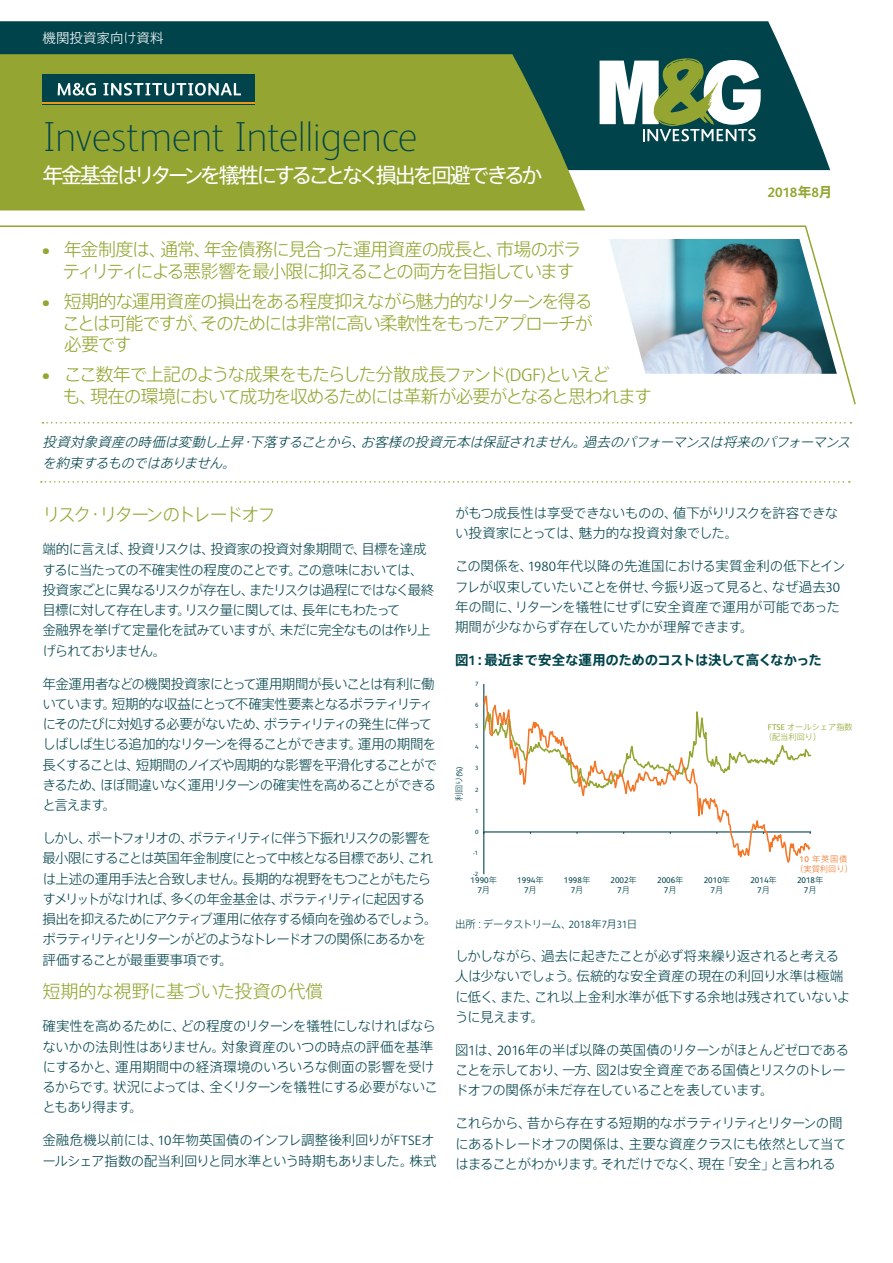
<style>
.page{position:relative;width:893px;height:1263px;background:#fff}
.page>*{position:absolute;margin:0;border:0;box-sizing:border-box;transform-origin:0 0}
.t1{font:100 42px "FS Albert Pro";letter-spacing:-.015em;color:#00434b}
.t2{font:21px "Axis Pro N";letter-spacing:-.145em;color:#fff}
.t3{font:300 18px/21.6px "Axis Pro N";letter-spacing:-.09em;color:#94a531}
.t4{font:300 18px "Axis Pro N";letter-spacing:-.03em;color:#94a531}
.t5{font:300 18px "Axis Pro N";letter-spacing:-.12em;color:#94a531}
.t6{font:300 13.5px/20.2px "Axis Pro N";letter-spacing:-.06em;color:#00434b}
.t7{font:300 13.5px/20.2px "Axis Pro N";letter-spacing:-.035em;color:#00434b}
.t8{font:300 13.5px/20.2px "Axis Pro N";letter-spacing:-.085em;color:#00434b}
.t9{font:300 13.5px/20.2px "Axis Pro N";letter-spacing:-.08em;color:#00434b}
.t10{font:italic 300 13.5px/21px "Axis Pro N";color:#00434b}
.t11{font:300 13.5px/20.2px "Axis Pro N";letter-spacing:-.03em;color:#00434b}
.t12{font:700 13.5px "Axis Pro N";letter-spacing:-.025em;color:#00434b}
.t13{font:300 13.5px "Axis Pro N";color:#fff}
.t14{font:700 13.5px "FS Albert Pro";color:#94a531}
.t15{font:300 10.5px "Axis Pro N";letter-spacing:-.08em;color:#00434b}
.t16{font:8.25px/9.9px "FS Albert Pro";color:#00434b;text-align:center}
.t17{font:300 8.25px/9.9px "Axis Pro N";letter-spacing:-.005em;color:#94a531}
.t18{font:300 8.25px/9.9px "Axis Pro N";color:#f47525;text-align:center}
.t19{font:300 8.25px "Axis Pro N";color:#00434b}
.t20{font:6.15px "FS Albert Pro";color:#00434b}
.s1{font-family:"FS Albert Pro"}
.s2{font-family:"Axis Pro N"}
.s3{font-family:"FS Albert Pro";font-weight:400}
.s4{font-family:"Axis Pro N";font-weight:300}
</style>
<div class="page">
<svg style="left:0;top:225px;width:856px;height:180px"></svg>
<hr style="left:483px;top:684px;width:1px;height:190px;background:#00434b">
<svg style="left:483px;top:689px;width:329px;height:178px"></svg>
<svg style="left:0;top:21px;width:830px;height:149px;background:#1b565e"></svg>
<svg style="left:0;top:54px;width:585px;height:156px;background:#8b9f33"></svg>
<svg style="left:600px;top:58px;width:161px;height:83px"></svg>
<div style="left:43px;top:74px;width:212px;height:30px;background:#00434b"></div>
<hr style="left:43px;top:102px;width:212px;height:2px;background:#e99b17">
<svg style="left:58px;top:83px;width:183px;height:13px"></svg>
<svg style="left:43px;top:422px;width:808px;height:1px"></svg>
<svg style="left:41px;top:481px;width:809px;height:2px"></svg>
<img style="left:609px;top:239px;width:228px;height:135px">
<p class="t13" style="left:43px;top:31px;width:123px">機関投資家向け資料</p>
<h1 class="t1" style="left:43px;top:109px;width:377px">Investment Intelligence</h1>
<h2 class="t2" style="left:43px;top:165px;width:501px">年金基金はリターンを犠牲にすることなく損出を回避できるか</h2>
<h3 class="t3" style="left:63px;top:239px;width:520px;text-indent:-21px"><span class="s1">•</span> 年金制度は、通常、年金債務に見合った運用資産の成長と、市場のボラティリティによる悪影響を最小限に抑えることの両方を目指しています</h3>
<h3 class="t3" style="left:62px;top:290px;width:532px;text-align:justify;text-indent:-21px"><span class="s1">•</span> 短期的な運用資産の損出をある程度抑えながら魅力的なリターンを得ることは可能ですが、そのためには非常に高い柔軟性をもったアプローチが必要です</h3>
<h3 class="t3" style="left:63px;top:364px;width:591px;text-indent:-21px"><span class="s1">•</span> ここ数年で上記のような成果をもたらした分散成長ファンド<span class="s1">(DGF)</span>といえど<br>も、現在の環境において成功を収めるためには革新が必要がとなると思われます</h3>
<p class="t14" style="left:767px;top:183px;width:66px">2018<span class="s2">年</span>8<span class="s2">月</span></p>
<p class="t10" style="left:43px;top:431px;width:812px">投資対象資産の時価は変動し上昇・下落することから、お客様の投資元本は保証されません。過去のパフォーマンスは将来のパフォーマンスを約束するものではありません。</p>
<h3 class="t5" style="left:43px;top:505px;width:235px">リスク・リターンのトレードオフ</h3>
<p class="t6" style="left:43px;top:539px;width:393px">端的に言えば、投資リスクは、投資家の投資対象期間で、目標を達成するに当たっての不確実性の程度のことです。この意味においては、投資家ごとに異なるリスクが存在し、またリスクは過程にではなく最終目標に対して存在します。リスク量に関しては、長年にもわたって<br>金融界を挙げて定量化を試みていますが、未だに完全なものは作り上げられておりません。</p>
<p class="t9" style="left:43px;top:673px;width:396px">年金運用者などの機関投資家にとって運用期間が長いことは有利に働いています。短期的な収益にとって不確実性要素となるボラティリティにそのたびに対処する必要がないため、ボラティリティの発生に伴ってしばしば生じる追加的なリターンを得ることができます。運用の期間を長くすることは、短期間のノイズや周期的な影響を平滑化することができるため、ほぼ間違いなく運用リターンの確実性を高めることができると言えます。</p>
<p class="t8" style="left:43px;top:828px;width:397px">しかし、ポートフォリオの、ボラティリティに伴う下振れリスクの影響を最小限にすることは英国年金制度にとって中核となる目標であり、これは上述の運用手法と合致しません。長期的な視野をもつことがもたらすメリットがなければ、多くの年金基金は、ボラティリティに起因する損出を抑えるためにアクティブ運用に依存する傾向を強めるでしょう。ボラティリティとリターンがどのようなトレードオフの関係にあるかを評価することが最重要事項です。</p>
<h3 class="t4" style="left:43px;top:982px;width:282px">短期的な視野に基づいた投資の代償</h3>
<p class="t6" style="left:43px;top:1016px;width:397px">確実性を高めるために、どの程度のリターンを犠牲にしなければならないかの法則性はありません。対象資産のいつの時点の評価を基準にするかと、運用期間中の経済環境のいろいろな側面の影響を受けるからです。状況によっては、全くリターンを犠牲にする必要がないこともあり得ます。</p>
<p class="t11" style="left:43px;top:1130px;width:396px">金融危機以前には、<span class="s1">10</span>年物英国債のインフレ調整後利回りが<span class="s1">FTSE</span>オールシェア指数の配当利回りと同水準という時期もありました。株式</p>
<p class="t7" style="left:455px;top:503px;width:385px">がもつ成長性は享受できないものの、値下がりリスクを許容できない投資家にとっては、魅力的な投資対象でした。</p>
<p class="t7" style="left:455px;top:556px;width:392px">この関係を、<span class="s1">1980</span>年代以降の先進国における実質金利の低下とインフレが収束していたいことを併せ、今振り返って見ると、なぜ過去<span class="s1">30</span>年の間に、リターンを犠牲にせずに安全資産で運用が可能であった期間が少なからず存在していたかが理解できます。</p>
<p class="t12" style="left:455px;top:653px;width:369px">図<span class="s1">1</span>：最近まで安全な運用のためのコストは決して高くなかった</p>
<p class="t20" style="left:475px;top:679px;width:5px">7</p>
<p class="t19" style="left:455px;top:801px;width:36px;rotate:-90deg">利回り<span class="s3">(%)</span></p>
<p class="t20" style="left:475px;top:700px;width:5px">6</p>
<p class="t20" style="left:475px;top:722px;width:5px">5</p>
<p class="t20" style="left:475px;top:743px;width:5px">4</p>
<p class="t20" style="left:475px;top:764px;width:5px">3</p>
<p class="t20" style="left:475px;top:785px;width:5px">2</p>
<p class="t20" style="left:475px;top:806px;width:5px">1</p>
<p class="t20" style="left:475px;top:827px;width:5px">0</p>
<p class="t17" style="left:764px;top:722px;width:90px;text-indent:4px"><span class="s3">FTSE</span> オールシェア指数（配当利回り）</p>
<p class="t20" style="left:473px;top:848px;width:7px">-1</p>
<p class="t18" style="left:795px;top:854px;width:59px"><span class="s3">10</span> 年英国債（実質利回り）</p>
<p class="t20" style="left:473px;top:870px;width:7px">-2</p>
<p class="t16" style="left:471px;top:875px;width:28px">1990<span class="s4">年<br></span>7<span class="s4">月</span></p>
<p class="t16" style="left:517px;top:875px;width:28px">1994<span class="s4">年<br></span>7<span class="s4">月</span></p>
<p class="t16" style="left:564px;top:875px;width:28px">1998<span class="s4">年<br></span>7<span class="s4">月</span></p>
<p class="t16" style="left:610px;top:875px;width:28px">2002<span class="s4">年<br></span>7<span class="s4">月</span></p>
<p class="t16" style="left:657px;top:875px;width:28px">2006<span class="s4">年<br></span>7<span class="s4">月</span></p>
<p class="t16" style="left:704px;top:875px;width:28px">2010<span class="s4">年<br></span>7<span class="s4">月</span></p>
<p class="t16" style="left:750px;top:875px;width:28px">2014<span class="s4">年<br></span>7<span class="s4">月</span></p>
<p class="t16" style="left:797px;top:875px;width:28px">2018<span class="s4">年<br></span>7<span class="s4">月</span></p>
<p class="t15" style="left:455px;top:919px;width:184px">出所：データストリーム、<span class="s1">2018</span>年<span class="s1">7</span>月<span class="s1">31</span>日</p>
<p class="t7" style="left:455px;top:946px;width:397px">しかしながら、過去に起きたことが必ず将来繰り返されると考える人は少ないでしょう。伝統的な安全資産の現在の利回り水準は極端に低く、また、これ以上金利水準が低下する余地は残されていないように見えます。</p>
<p class="t6" style="left:455px;top:1040px;width:396px">図<span class="s1">1</span>は、<span class="s1">2016</span>年の半ば以降の英国債のリターンがほとんどゼロであることを示しており、一方、図<span class="s1">2</span>は安全資産である国債とリスクのトレードオフの関係が未だ存在していることを表しています。</p>
<p class="t6" style="left:455px;top:1113px;width:393px">これらから、昔から存在する短期的なボラティリティとリターンの間にあるトレードオフの関係は、主要な資産クラスにも依然として当てはまることがわかります。それだけでなく、現在「安全」と言われる</p>
</div>
